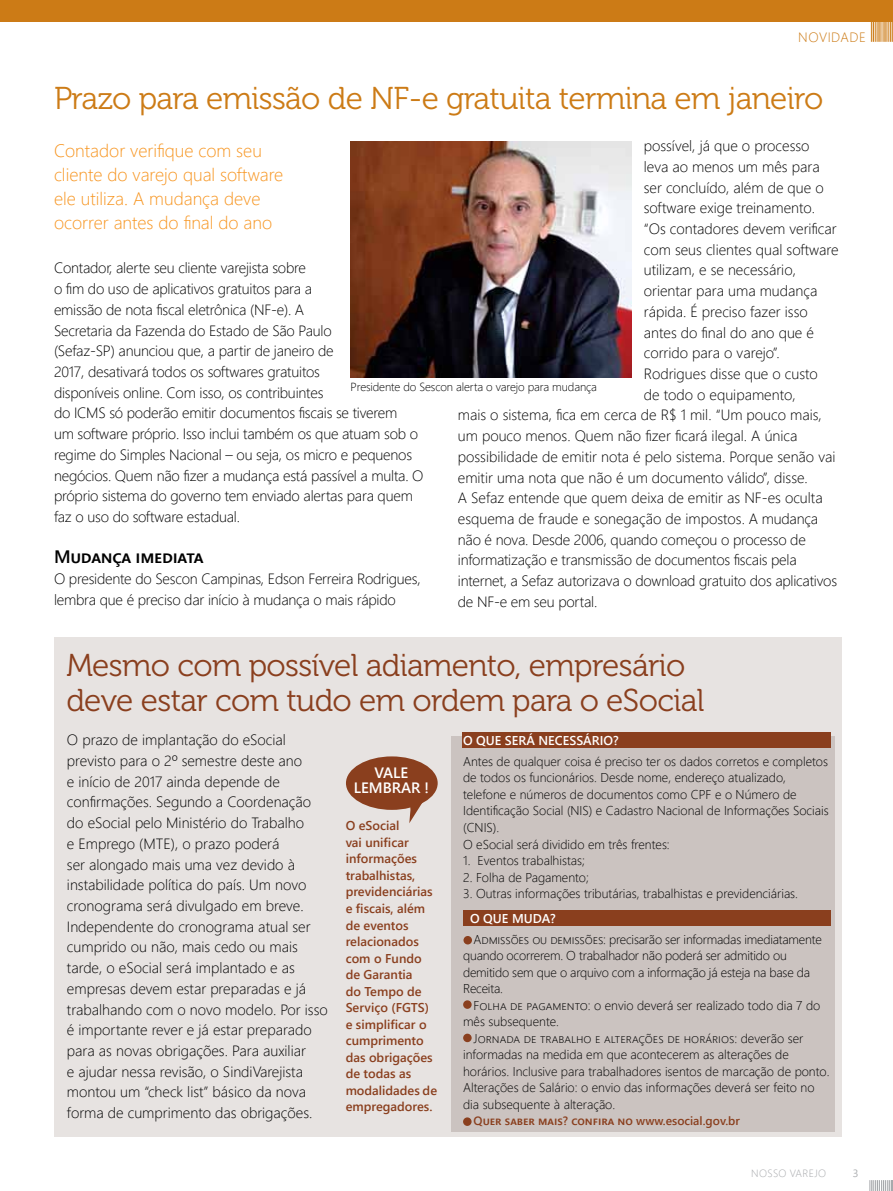
<style>
.page{position:relative;width:893px;height:1191px;background:#fff}
.page>*{position:absolute;margin:0;border:0;box-sizing:border-box;transform-origin:0 0}
.t1{font:31.5px/34.5px "Museo 300";letter-spacing:-.02em;color:#8a3f1e}
.t2{font:31.5px "Museo 300";letter-spacing:-.02em;color:#cc7b16}
.t3{font:300 18px/24px "Segoe UI";color:#f7941e}
.t4{font:600 18px "Segoe UI";letter-spacing:-.015em;color:#000}
.t5{font:600 15px "Segoe UI";color:#fff}
.t6{font:300 14.85px/20.7px "Segoe UI";color:#000}
.t7{font:300 13.5px "Segoe UI";letter-spacing:.035em;color:#cc7b16}
.t8{font:300 12.75px/16.5px "Segoe UI";color:#000}
.t9{font:600 12.75px/16.5px "Segoe UI";color:#8a3f1e}
.t10{font:600 12.75px "Segoe UI";color:#fff}
.t11{font:600 12px "Segoe UI";color:#8a3f1e}
.t12{font:300 11.7px "Segoe UI";letter-spacing:-.01em;color:#000}
.t13{font:300 10.5px "Segoe UI";color:#a7a9ac}
.t14{font:10.5px "Segoe UI";color:#a7a9ac}
</style>
<div class="page">
<div style="left:54px;top:638px;width:788px;height:499px;background:#e7e3e1"></div>
<svg style="left:409px;top:803px;width:14px;height:20px"></svg>
<div style="left:346px;top:756px;width:92px;height:54px;background:#8a3f1e;border-radius:50%"></div>
<div style="left:451px;top:736px;width:383px;height:395px;background:#cbc3c0"></div>
<div style="left:0;top:0;width:893px;height:22px;background:#cc7b16"></div>
<svg style="left:871px;top:22px;width:22px;height:20px"></svg>
<svg style="left:869px;top:1180px;width:24px;height:11px"></svg>
<img style="left:350px;top:141px;width:281px;height:237px">
<div style="left:463px;top:732px;width:368px;height:16px;background:#8a3f1e"></div>
<div style="left:463px;top:910px;width:368px;height:16px;background:#8a3f1e"></div>
<div style="left:463px;top:936px;width:9px;height:8px;background:#8a3f1e;border-radius:50%"></div>
<div style="left:463px;top:1000px;width:9px;height:8px;background:#8a3f1e;border-radius:50%"></div>
<div style="left:463px;top:1033px;width:9px;height:9px;background:#8a3f1e;border-radius:50%"></div>
<div style="left:463px;top:1117px;width:9px;height:8px;background:#8a3f1e;border-radius:50%"></div>
<p class="t7" style="left:798px;top:27px;width:69px">NOVIDADE</p>
<h1 class="t2" style="left:54px;top:81px;width:771px">Prazo para emissão de NF-e gratuita termina em janeiro</h1>
<p class="t6" style="left:644px;top:135px;width:167px">possível, já que o processo</p>
<p class="t6" style="left:644px;top:156px;width:177px">leva ao menos um mês para</p>
<p class="t6" style="left:644px;top:176px;width:181px">ser concluído, além de que o</p>
<p class="t6" style="left:644px;top:197px;width:173px">software exige treinamento.</p>
<p class="t6" style="left:644px;top:218px;width:194px">“Os contadores devem verificar</p>
<p class="t6" style="left:644px;top:238px;width:196px">com seus clientes qual software</p>
<p class="t6" style="left:644px;top:259px;width:154px">utilizam, e se necessário,</p>
<p class="t6" style="left:644px;top:280px;width:175px">orientar para uma mudança</p>
<p class="t6" style="left:644px;top:300px;width:166px">rápida. É preciso fazer isso</p>
<p class="t6" style="left:644px;top:321px;width:172px">antes do final do ano que é</p>
<p class="t6" style="left:644px;top:342px;width:138px">corrido para o varejo”.</p>
<p class="t6" style="left:644px;top:363px;width:176px">Rodrigues disse que o custo</p>
<p class="t6" style="left:644px;top:383px;width:153px">de todo o equipamento,</p>
<p class="t6" style="left:458px;top:404px;width:365px">mais o sistema, fica em cerca de R$ 1 mil. “Um pouco mais,</p>
<p class="t6" style="left:458px;top:425px;width:341px">um pouco menos. Quem não fizer ficará ilegal. A única</p>
<p class="t6" style="left:458px;top:445px;width:379px">possibilidade de emitir nota é pelo sistema. Porque senão vai</p>
<p class="t6" style="left:458px;top:466px;width:352px">emitir uma nota que não é um documento válido”, disse.</p>
<p class="t6" style="left:458px;top:487px;width:366px">A Sefaz entende que quem deixa de emitir as NF-es oculta</p>
<p class="t6" style="left:458px;top:507px;width:362px">esquema de fraude e sonegação de impostos. A mudança</p>
<p class="t6" style="left:458px;top:528px;width:350px">não é nova. Desde 2006, quando começou o processo de</p>
<p class="t6" style="left:458px;top:549px;width:340px">informatização e transmissão de documentos fiscais pela</p>
<p class="t6" style="left:458px;top:570px;width:381px">internet, a Sefaz autorizava o download gratuito dos aplicativos</p>
<p class="t6" style="left:458px;top:590px;width:141px">de NF-e em seu portal.</p>
<p class="t3" style="left:54px;top:138px;width:231px">Contador verifique com seu cliente do varejo qual software ele utiliza. A mudança deve ocorrer antes do final do ano</p>
<p class="t6" style="left:54px;top:257px;width:371px">Contador, alerte seu cliente varejista sobre<br>o fim do uso de aplicativos gratuitos para a<br>emissão de nota fiscal eletrônica (NF-e). A<br>Secretaria da Fazenda do Estado de São Paulo<br>(Sefaz-SP) anunciou que, a partir de janeiro de<br>2017, desativará todos os softwares gratuitos<br>disponíveis online. Com isso, os contribuintes<br>do ICMS só poderão emitir documentos fiscais se tiverem<br>um software próprio. Isso inclui também os que atuam sob o regime do Simples Nacional – ou seja, os micro e pequenos negócios. Quem não fizer a mudança está passível a multa. O próprio sistema do governo tem enviado alertas para quem faz o uso do software estadual.</p>
<p class="t4" style="left:54px;top:542px;width:151px">Mudança imediata</p>
<p class="t6" style="left:54px;top:568px;width:368px">O presidente do Sescon Campinas, Edson Ferreira Rodrigues, lembra que é preciso dar início à mudança o mais rápido</p>
<p class="t12" style="left:351px;top:378px;width:248px">Presidente do Sescon alerta o varejo para mudança</p>
<h1 class="t1" style="left:66px;top:648px;width:640px">Mesmo com possível adiamento, empresário deve estar com tudo em ordem para o eSocial</h1>
<p class="t6" style="left:67px;top:729px;width:262px">O prazo de implantação do eSocial previsto para o 2º semestre deste ano<br>e início de 2017 ainda depende de confirmações. Segundo a Coordenação do eSocial pelo Ministério do Trabalho<br>e Emprego (MTE), o prazo poderá<br>ser alongado mais uma vez devido à instabilidade política do país. Um novo cronograma será divulgado em breve.<br>Independente do cronograma atual ser cumprido ou não, mais cedo ou mais tarde, o eSocial será implantado e as empresas devem estar preparadas e já trabalhando com o novo modelo. Por isso é importante rever e já estar preparado para as novas obrigações. Para auxiliar<br>e ajudar nessa revisão, o SindiVarejista montou um “check list” básico da nova forma de cumprimento das obrigações.</p>
<p class="t10" style="left:463px;top:730px;width:157px">O QUE SERÁ NECESSÁRIO?</p>
<p class="t8" style="left:463px;top:752px;width:367px">Antes de qualquer coisa é preciso ter os dados corretos e completos de todos os funcionários. Desde nome, endereço atualizado, telefone e números de documentos como CPF e o Número de Identificação Social (NIS) e Cadastro Nacional de Informações Sociais (CNIS).<br>O eSocial será dividido em três frentes:</p>
<p class="t8" style="left:463px;top:851px;width:123px">1. Eventos trabalhistas;</p>
<p class="t8" style="left:463px;top:868px;width:127px">2. Folha de Pagamento;</p>
<p class="t8" style="left:463px;top:884px;width:336px">3. Outras informações tributárias, trabalhistas e previdenciárias.</p>
<p class="t10" style="left:470px;top:908px;width:87px">O QUE MU DA?</p>
<p class="t8" style="left:463px;top:930px;width:360px;text-indent:11px">Admissões ou demissões: precisarão ser informadas imediatamente quando ocorrerem. O trabalhador não poderá ser admitido ou demitido sem que o arquivo com a informação já esteja na base da Receita.</p>
<p class="t8" style="left:463px;top:996px;width:359px;text-indent:10px">Folha de pagamento: o envio deverá ser realizado todo dia 7 do mês subsequente.</p>
<p class="t8" style="left:463px;top:1029px;width:368px;text-indent:10px">Jornada de trabalho e alterações de horários: deverão ser informadas na medida em que acontecerem as alterações de horários. Inclusive para trabalhadores isentos de marcação de ponto.<br>Alterações de Salário: o envio das informações deverá ser feito no dia subsequente à alteração.</p>
<p class="t11" style="left:474px;top:1111px;width:268px">Quer saber mais? confira no www.esocial.gov.br</p>
<p class="t5" style="left:374px;top:760px;width:18px">VALE</p>
<p class="t5" style="left:354px;top:775px;width:10px">LEM</p>
<p class="t5" style="left:383px;top:775px;width:20px">BRAR</p>
<p class="t5" style="left:425px;top:775px;width:6px">!</p>
<p class="t9" style="left:346px;top:817px;width:93px">O eSocial<br>vai unificar informações trabalhistas, previdenciárias e fiscais, além de eventos relacionados com o Fundo de Garantia<br>do Tempo de<br>Serviço (FGTS) e simplificar o cumprimento das obrigações de todas as modalidades de empregadores.</p>
<p class="t13" style="left:751px;top:1164px;width:8px">nosso</p>
<p class="t13" style="left:790px;top:1164px;width:7px">varejo</p>
<p class="t14" style="left:853px;top:1165px;width:7px">3</p>
</div>
